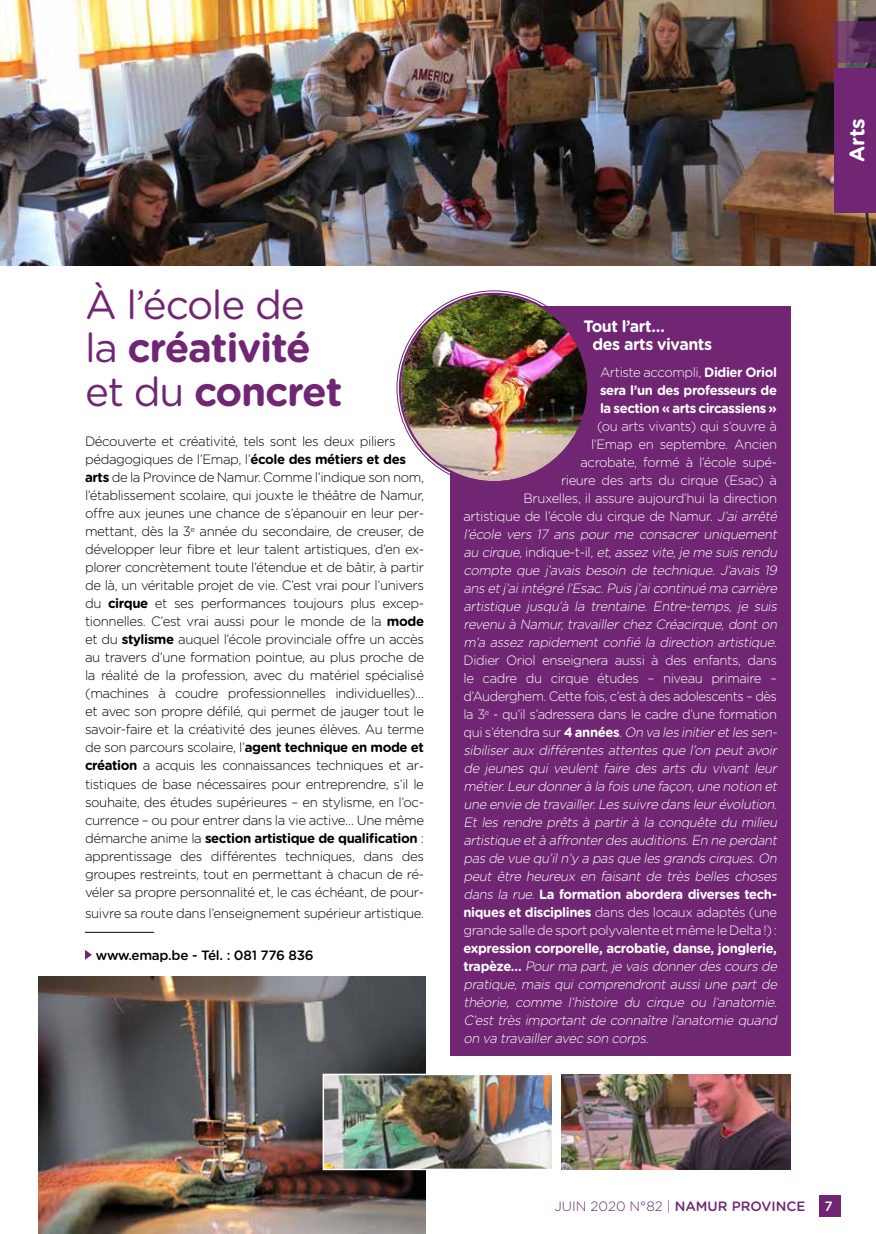
<style>
.page{position:relative;width:876px;height:1234px;background:#fff}
.page>*{position:absolute;margin:0;border:0;box-sizing:border-box;transform-origin:0 0}
.t1{font:700 40.5px/43.5px "Gotham Rounded";letter-spacing:-.03em;color:#702673}
.t2{font:700 21px "Gotham Rounded";color:#fff}
.t3{font:700 16.5px/18px "Gotham Rounded";letter-spacing:-.03em;color:#fff}
.t4{font:italic 300 13.5px/18px "Gotham Rounded";letter-spacing:-.03em;color:#fff}
.t5{font:300 13.5px/18px "Gotham Rounded";letter-spacing:-.03em;color:#000}
.t6{font:700 13.5px/18px "Gotham Rounded";letter-spacing:-.03em;color:#fff;text-align:justify}
.t7{font:500 13.5px "Gotham Rounded";letter-spacing:-.02em;color:#000}
.t8{font:300 13.5px "Gotham Rounded";color:#702673}
.t9{font:500 13.5px "Gotham Rounded";color:#fff}
.s1{font-weight:400}
.s2{font-weight:700}
.s3{font-weight:300}
.s4{font-style:normal}
.s5{font-weight:700;font-style:normal}
.s6{font-weight:500}
</style>
<div class="page">
<img style="left:0;top:0;width:876px;height:265px">
<svg style="left:834px;top:21px;width:42px;height:42px"></svg>
<div style="left:834px;top:68px;width:42px;height:145px;background:#702673"></div>
<div style="left:451px;top:306px;width:340px;height:749px;background:#702673"></div>
<img style="left:401px;top:295px;width:186px;height:186px;border-radius:93px">
<img style="left:38px;top:976px;width:387px;height:257px">
<img style="left:562px;top:1074px;width:229px;height:95px">
<img style="left:326px;top:1076px;width:224px;height:90px">
<div style="left:323px;top:1073px;width:230px;height:96px;border:2px solid #fff"></div>
<hr style="left:85px;top:931px;width:69px;height:1px;background:#000">
<svg style="left:85px;top:950px;width:7px;height:9px"></svg>
<div style="left:819px;top:1195px;width:21px;height:21px;background:#702673"></div>
<h1 class="t1" style="left:85px;top:281px;width:259px"><span class="s1">À l’école de la</span> créativité <span class="s1">et du</span> concret</h1>
<p class="t5" style="left:85px;top:432px;width:341px">Découverte et créativité, tels sont les deux piliers pédagogiques de l’Emap, l’<span class="s2">école des métiers et des arts</span> de la Province de Namur. Comme l’indique son nom, l’établissement scolaire, qui jouxte le théâtre de Namur, offre aux jeunes une chance de s’épanouir en leur per&shy;mettant, dès la 3<sup>e</sup> année du secondaire, de creuser, de développer leur fibre et leur talent artistiques, d’en ex&shy;plorer concrètement toute l’étendue et de bâtir, à partir de là, un véritable projet de vie. C’est vrai pour l’univers du <span class="s2">cirque</span> et ses performances toujours plus excep&shy;tionnelles. C’est vrai aussi pour le monde de la <span class="s2">mode </span>et du <span class="s2">stylisme</span> auquel l’école provinciale offre un accès au travers d’une formation pointue, au plus proche de la réalité de la profession, avec du matériel spécialisé (machines à coudre professionnelles individuelles)… et avec son propre défilé, qui permet de jauger tout le savoir-faire et la créativité des jeunes élèves. Au terme de son parcours scolaire, l’<span class="s2">agent technique en mode et création</span> a acquis les connaissances techniques et ar&shy;tistiques de base nécessaires pour entreprendre, s’il le souhaite, des études supérieures – en stylisme, en l’oc&shy;currence – ou pour entrer dans la vie active… Une même démarche anime la <span class="s2">section artistique de qualification</span> : apprentissage des différentes techniques, dans des groupes restreints, tout en permettant à chacun de ré&shy;véler sa propre personnalité et, le cas échéant, de pour-</p>
<p class="t5" style="left:85px;top:903px;width:341px">suivre sa route dans l’enseignement supérieur artistique.</p>
<p class="t7" style="left:96px;top:945px;width:219px">www.emap.be - Tél. : 081 776 836</p>
<p class="t3" style="left:592px;top:317px;width:121px;text-indent:-9px">Tout l’art…<br>des arts vivants</p>
<p class="t6" style="left:600px;top:362px;width:179px"><span class="s3">Artiste accompli,</span> Didier Oriol sera l’un des professeurs de la section « arts circassiens »</p>
<p class="t4" style="left:463px;top:416px;width:318px;text-align:right"><span class="s4">(ou arts vivants) qui s’ouvre à<br>l’Emap en septembre. Ancien<br>acrobate, formé à l’école supé-<br>rieure des arts du cirque (Esac) à<br>Bruxelles, il assure aujourd’hui la direction<br>artistique de l’école du cirque de Namur.</span> J’ai arrêté l’école vers 17 ans pour me consacrer uniquement au cirque,<span class="s4">i n d i q u e - t - i l</span> ,et,assez vite,je me suisrendu compte que j ’avais besoin de technique. J’avais 19 ansetj ’aiintégré l’Esac.Puisj ’aicontinué ma carrière artistique jusqu’à la trentaine. Entre-temps, je suis revenu à Namur, travailler chez Créacirque, dont on m’a assez rapidement confié la direction artistique.</p>
<p class="t4" style="left:463px;top:650px;width:318px"><span class="s4">Didier Oriol enseignera aussi à des enfants, dans le cadre du cirque études – niveau primaire – d’Auderghem. Cette fois, c’est à des adolescents – dès la 3</span><sup>e</sup> <span class="s4">- qu’il s’adressera dans le cadre d’une formation qui s’étendra sur</span> <span class="s5">4 années</span><span class="s4">.</span> On va lesinitieretlessen&shy;sibiliser aux différentes attentes que l’on peut avoir de jeunes qui veulent faire des arts du vivant leur métier.Leurdonnerà la foisune façon,une notion et une envie de travailler.Lessuivre dansleurévolution.<br>Et les rendre prêts à partir à la conquête du milieu artistique età affronterdesauditions.En ne perdant pasde vue qu’iln’y a pasque lesgrandscirques.On peut être heureux en faisant de très belles choses dans la rue. <span class="s5">La formation abordera diverses tech&shy;niques et disciplines</span> <span class="s4">dans des locaux adaptés (une grande salle de sport polyvalente et même le Delta !) :</span></p>
<p class="t4" style="left:463px;top:938px;width:318px"><span class="s5">expression corporelle, acrobatie, danse, jonglerie, t ra p è ze …</span> Pourma part,je vaisdonnerdescoursde pratique, mais qui comprendront aussi une part de théorie, comme l’histoire du cirque ou l’anatomie.<br>C’est très important de connaître l’anatomie quand on va travailleravec son corps.</p>
<h2 class="t2" style="left:842px;top:162px;width:46px;rotate:-90deg">Arts</h2>
<p class="t8" style="left:554px;top:1196px;width:252px">JUIN 2020 N°82 | <span class="s6">NAMUR PROVINCE</span></p>
<p class="t9" style="left:824px;top:1196px;width:10px">7</p>
</div>
